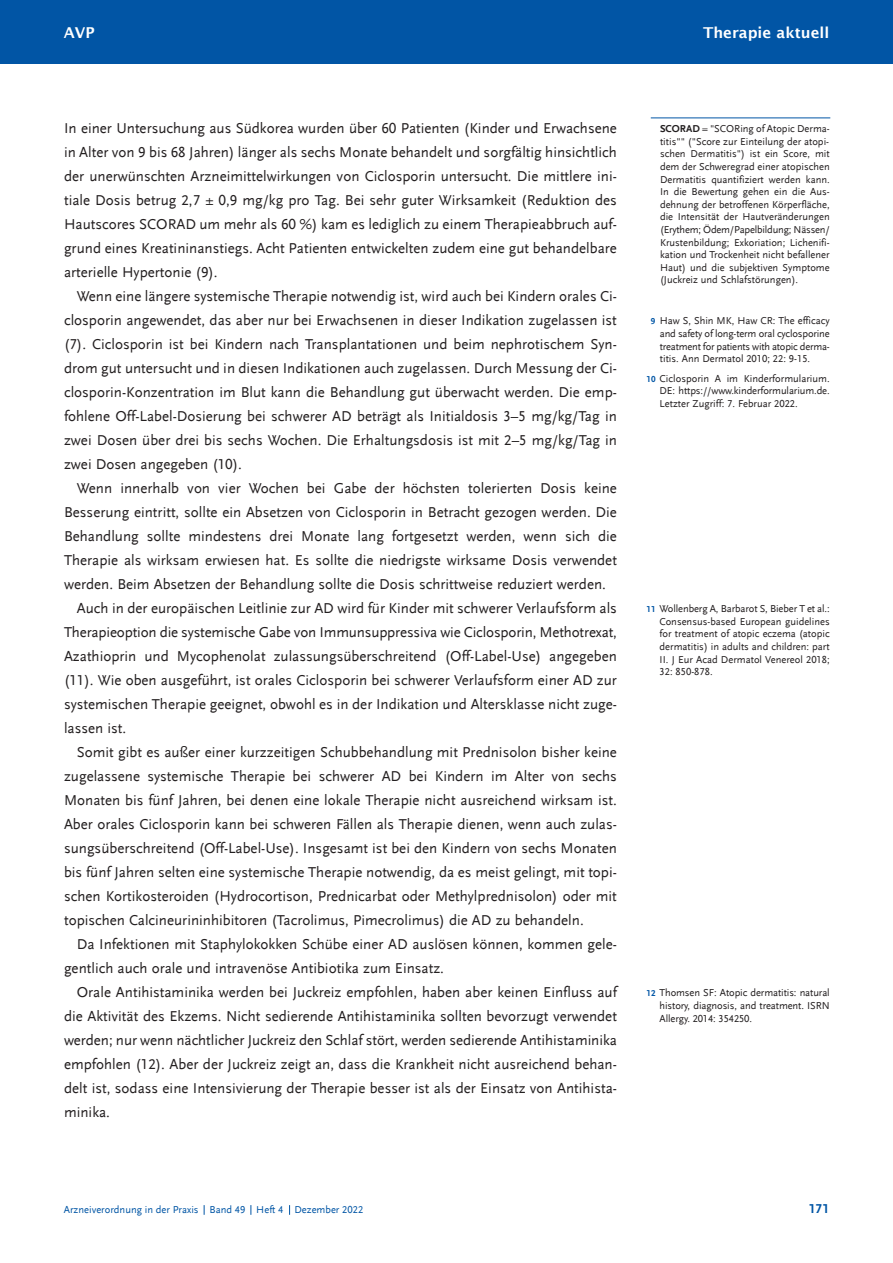
<style>
.page{position:relative;width:893px;height:1263px;background:#fff}
.page>*{position:absolute;margin:0;border:0;box-sizing:border-box;transform-origin:0 0}
.t1{font:15px/24px "Scala Sans LF";color:#231f20;text-align:justify}
.t2{font:600 15px "Lucida Sans";color:#fff}
.t3{font:700 13.5px "Scala Sans LF";color:#0155a5}
.t4{font:10.5px/12.6px "Scala Sans LF";color:#231f20;text-align:justify}
.t5{font:10.5px "Scala Sans LF";color:#0155a5}
.s1{font-weight:700}
.s2{font-weight:700;font-size:9px;color:#0155a5}
</style>
<div class="page">
<div style="left:0;top:0;width:893px;height:64px;background:#0155a5"></div>
<hr style="left:651px;top:118px;width:179px;height:1px;background:#0155a5">
<p class="t2" style="left:64px;top:24px;width:32px">AVP</p>
<p class="t2" style="left:703px;top:24px;width:128px">Therapie aktuell</p>
<p class="t1" style="left:64px;top:116px;width:554px">In einer Untersuchung aus Südkorea wurden über 60 Patienten (Kinder und Erwachsene in Alter von 9 bis 68 Jahren) länger als sechs Monate behandelt und sorgfältig hinsichtlich der unerwünschten Arzneimittelwirkungen von Ciclosporin untersucht. Die mittlere ini - tiale Dosis betrug 2,7 ± 0,9 mg/kg pro Tag. Bei sehr guter Wirksamkeit (Reduktion des Hautscores SCORAD um mehr als 60 %) kam es lediglich zu einem Therapieabbruch auf&shy;grund eines Kreatininanstiegs. Acht Patienten entwickelten zudem eine gut behandelbare arterielle Hypertonie (9).</p>
<p class="t1" style="left:64px;top:284px;width:554px;text-indent:13px">Wenn eine längere systemische Therapie notwendig ist, wird auch bei Kindern orales Ci&shy;closporin angewendet, das aber nur bei Erwachsenen in dieser Indikation zugelassen ist (7). Ciclosporin ist bei Kindern nach Transplantationen und beim nephrotischem Syn - drom gut untersucht und in diesen Indikationen auch zugelassen. Durch Messung der Ci&shy;closporin-Konzentration im Blut kann die Behandlung gut überwacht werden. Die emp&shy;fohlene Off-Label-Dosierung bei schwerer AD beträgt als Initialdosis 3–5 mg/kg/Tag in zwei Dosen über drei bis sechs Wochen. Die Erhaltungsdosis ist mit 2–5 mg/kg/Tag in zwei Dosen angegeben (10).</p>
<p class="t1" style="left:64px;top:476px;width:554px;text-indent:13px">Wenn innerhalb von vier Wochen bei Gabe der höchsten tolerierten Dosis keine Besserung eintritt, sollte ein Absetzen von Ciclosporin in Betracht gezogen werden. Die Behandlung sollte mindestens drei Monate lang fortgesetzt werden, wenn sich die Therapie als wirksam erwiesen hat. Es sollte die niedrigste wirksame Dosis verwendet werden. Beim Absetzen der Behandlung sollte die Dosis schrittweise reduziert werden.</p>
<p class="t1" style="left:64px;top:596px;width:554px;text-indent:13px">Auch in der europäischen Leitlinie zur AD wird für Kinder mit schwerer Verlaufsform als Therapieoption die systemische Gabe von Immunsuppressiva wie Ciclosporin, Methotrexat, Azathioprin und Mycophenolat zulassungsüberschreitend (Off-Label-Use) angegeben (11). Wie oben ausgeführt, ist orales Ciclosporin bei schwerer Verlaufsform einer AD zur systemischen Therapie geeignet, obwohl es in der Indikation und Altersklasse nicht zuge&shy;lassen ist.</p>
<p class="t1" style="left:64px;top:740px;width:554px;text-indent:13px">Somit gibt es außer einer kurzzeitigen Schubbehandlung mit Prednisolon bisher keine zugelassene systemische Therapie bei schwerer AD bei Kindern im Alter von sechs Monaten bis fünf Jahren, bei denen eine lokale Therapie nicht ausreichend wirksam ist.<br>Aber orales Ciclosporin kann bei schweren Fällen als Therapie dienen, wenn auch zulas&shy;sungsüberschreitend (Off-Label-Use). Insgesamt ist bei den Kindern von sechs Monaten bis fünf Jahren selten eine systemische Therapie notwendig, da es meist gelingt, mit topi&shy;schen Kortikosteroiden (Hydrocortison, Prednicarbat oder Methylprednisolon) oder mit topischen Calcineurininhibitoren (Tacrolimus, Pimecrolimus) die AD zu behandeln.</p>
<p class="t1" style="left:64px;top:932px;width:554px;text-indent:13px">Da Infektionen mit Staphylokokken Schübe einer AD auslösen können, kommen gele&shy;gentlich auch orale und intravenöse Antibiotika zum Einsatz.</p>
<p class="t1" style="left:64px;top:980px;width:554px;text-indent:13px">Orale Antihistaminika werden bei Juckreiz empfohlen, haben aber keinen Einfluss auf die Aktivität des Ekzems. Nicht sedierende Antihistaminika sollten bevorzugt verwendet werden; nur wenn nächtlicher Juckreiz den Schlaf stört, werden sedierende Antihistaminika empfohlen (12). Aber der Juckreiz zeigt an, dass die Krankheit nicht ausreichend behan - delt ist, sodass eine Intensivierung der Therapie besser ist als der Einsatz von Antihista&shy;minika.</p>
<p class="t4" style="left:660px;top:123px;width:171px"><span class="s1">SCORAD</span> = "SCORing of Atopic Derma&shy;titis"" ("Score zur Einteilung der atopi&shy;schen Dermatitis") ist ein Score, mit dem der Schweregrad einer atopischen Dermatitis quantifiziert werden kann.<br>In die Bewertung gehen ein die Aus&shy;dehnung der betroffenen Körperfläche, die Intensität der Hautveränderungen (Erythem; Ödem/Papelbildung; Nässen/ Krustenbildung; Exkoriation; Lichenifi&shy;kation und Trockenheit nicht befallener Haut) und die subjektiven Symptome (Juckreiz und Schlafstörungen).</p>
<p class="t4" style="left:660px;top:315px;width:171px;text-indent:-9px"><span class="s2">9</span> Haw S, Shin MK, Haw CR: The efficacy and safety of long-term oral cyclosporine treatment for patients with atopic derma&shy;titis. Ann Dermatol 2010; 22: 9-15.</p>
<p class="t4" style="left:660px;top:372px;width:172px;text-indent:-13px"><span class="s2">10</span> Ciclosporin A im Kinderformularium.<br>DE: https://www.kinderformularium.de.<br>Letzter Zugriff: 7. Februar 2022.</p>
<p class="t4" style="left:660px;top:603px;width:172px;text-indent:-13px"><span class="s2">11</span> Wollenberg A, Barbarot S, Bieber T et al.:<br>Consensus-based European guidelines for treatment of atopic eczema (atopic dermatitis) in adults and children: part II. J Eur Acad Dermatol Venereol 2018; 32: 850-878.</p>
<p class="t4" style="left:660px;top:987px;width:172px;text-indent:-13px"><span class="s2">12</span> Thomsen SF: Atopic dermatitis: natural history, diagnosis, and treatment. ISRN Allergy. 2014: 354250.</p>
<p class="t5" style="left:64px;top:1204px;width:301px">Arzneiverordnung in der Praxis Band 49 Heft 4 Dezember 2022</p>
<p class="t3" style="left:809px;top:1201px;width:22px">171</p>
</div>
